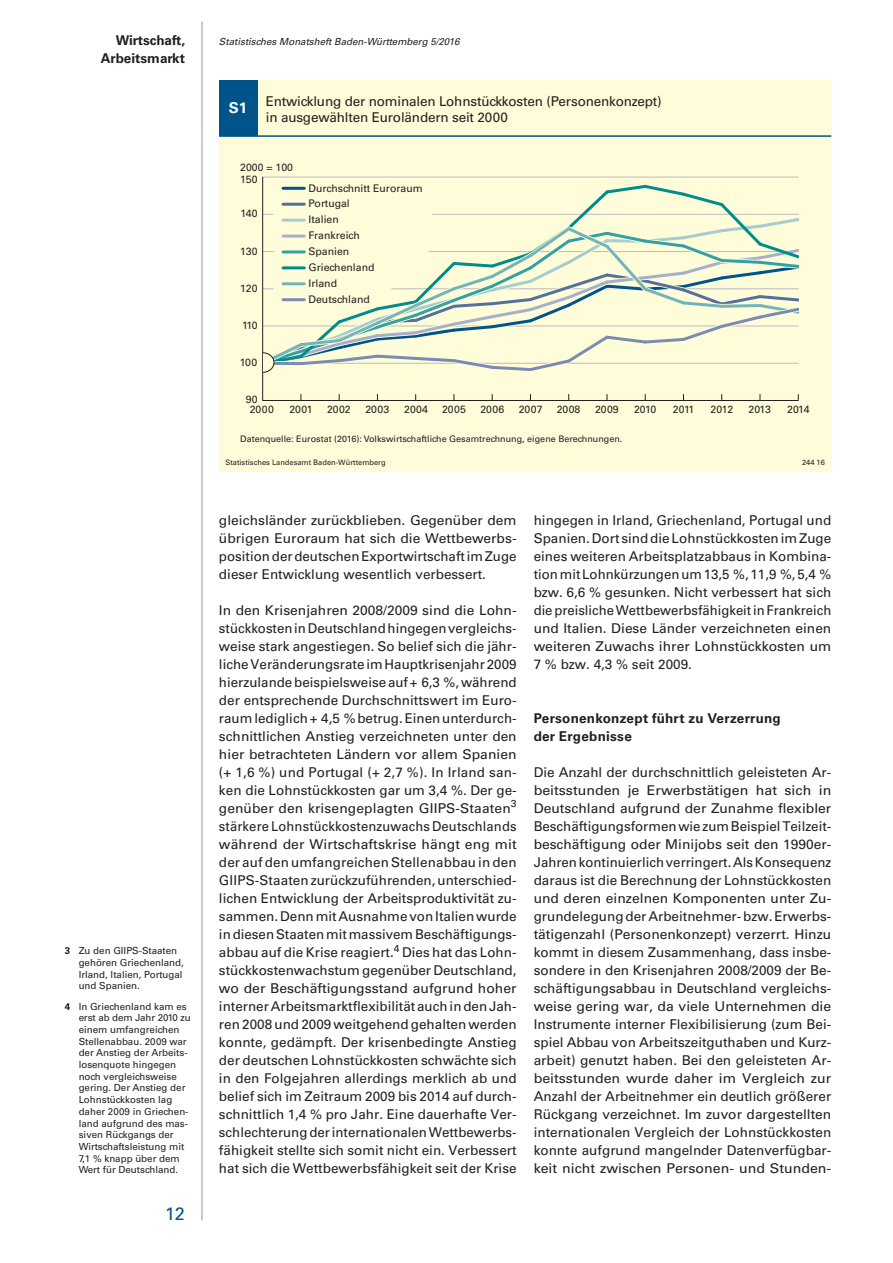
<style>
.page{position:relative;width:893px;height:1263px;background:#fff}
.page>*{position:absolute;margin:0;border:0;box-sizing:border-box;transform-origin:0 0}
.t1{font:18px "Univers";color:#01548a}
.t2{font:700 15px "Univers";color:#fff}
.t3{font:13.5px/18px "Univers";color:#231f20;text-align:justify}
.t4{font:700 13.5px/18px "Univers";letter-spacing:.015em;color:#231f20}
.t5{font:10.5px/15.9px "Univers";color:#231f20}
.t6{font:9.75px/11.7px "Univers";color:#231f20}
.t7{font:italic 9.75px "Univers";color:#231f20}
.t8{font:9px "Univers";color:#231f20}
.t9{font:7.5px "Univers";color:#231f20}
.s1{font-weight:700}
</style>
<div class="page">
<hr style="left:202px;top:21px;width:1px;height:1199px;background:#939598">
<div style="left:219px;top:81px;width:612px;height:391px;background:#fffcda"></div>
<div style="left:219px;top:81px;width:38px;height:55px;background:#01548a"></div>
<hr style="left:219px;top:135px;width:612px;height:2px;background:#01548a">
<hr style="left:263px;top:400px;width:535px;height:1px;background:#231f20">
<hr style="left:263px;top:177px;width:535px;height:1px;background:#bcbdc0">
<hr style="left:262px;top:177px;width:1px;height:224px;background:#231f20">
<svg style="left:263px;top:180px;width:535px;height:195px"></svg>
<hr style="left:283px;top:187px;width:21px;height:3px;background:#01548a">
<hr style="left:283px;top:203px;width:21px;height:3px;background:#54709f">
<hr style="left:283px;top:219px;width:21px;height:3px;background:#a6cccf">
<hr style="left:283px;top:235px;width:21px;height:3px;background:#a7afcb">
<hr style="left:283px;top:250px;width:21px;height:3px;background:#32a0a4">
<hr style="left:283px;top:266px;width:21px;height:3px;background:#008c8c">
<hr style="left:283px;top:282px;width:21px;height:3px;background:#73b4b8">
<hr style="left:283px;top:298px;width:21px;height:3px;background:#7c8bb2">
<p class="t4" style="left:116px;top:31px;width:71px">Wirtschaft,</p>
<p class="t7" style="left:219px;top:35px;width:242px">Statistisches Monatsheft Baden-Württemberg 5/2016</p>
<p class="t4" style="left:101px;top:49px;width:86px">Arbeitsmarkt</p>
<p class="t2" style="left:229px;top:99px;width:20px">S1</p>
<p class="t3" style="left:266px;top:93px;width:397px;line-height:16.2px">Entwicklung der nominalen Lohnstückkosten (Personenkonzept) in ausgewählten Euroländern seit 2000</p>
<p class="t5" style="left:240px;top:159px;width:54px">2000 = 100</p>
<p class="t5" style="left:240px;top:172px;width:19px">150</p>
<p class="t5" style="left:240px;top:206px;width:19px">140</p>
<p class="t5" style="left:240px;top:243px;width:19px">130</p>
<p class="t5" style="left:240px;top:281px;width:19px">120</p>
<p class="t5" style="left:242px;top:318px;width:17px">110</p>
<p class="t5" style="left:240px;top:355px;width:19px">100</p>
<p class="t5" style="left:246px;top:392px;width:13px">90</p>
<p class="t5" style="left:309px;top:180px;width:116px">Durchschnitt Euroraum<br>Portugal<br>Italien<br>Frankreich<br>Spanien<br>Griechenland<br>Irland<br>Deutschland</p>
<p class="t5" style="left:250px;top:401px;width:26px">2000</p>
<p class="t5" style="left:289px;top:401px;width:25px">2001</p>
<p class="t5" style="left:327px;top:401px;width:25px">2002</p>
<p class="t5" style="left:365px;top:401px;width:25px">2003</p>
<p class="t5" style="left:404px;top:401px;width:25px">2004</p>
<p class="t5" style="left:442px;top:401px;width:25px">2005</p>
<p class="t5" style="left:480px;top:401px;width:25px">2006</p>
<p class="t5" style="left:519px;top:401px;width:25px">2007</p>
<p class="t5" style="left:557px;top:401px;width:25px">2008</p>
<p class="t5" style="left:595px;top:401px;width:25px">2009</p>
<p class="t5" style="left:634px;top:401px;width:24px">2010</p>
<p class="t5" style="left:673px;top:401px;width:23px">2011</p>
<p class="t5" style="left:711px;top:401px;width:24px">2012</p>
<p class="t5" style="left:748px;top:401px;width:24px">2013</p>
<p class="t5" style="left:787px;top:401px;width:24px">2014</p>
<p class="t8" style="left:240px;top:434px;width:384px">Datenquelle: Eurostat (2016): Volkswirtschaftliche Gesamtrechnung, eigene Berechnungen.</p>
<p class="t6" style="left:79px;top:945px;width:107px;text-indent:-14px"><span class="s1">3</span> Zu den GIIPS-Staaten gehören Griechenland,<br>Irland, Italien, Portugal und Spanien.</p>
<p class="t6" style="left:79px;top:1000px;width:114px;text-indent:-14px"><span class="s1">4</span> In Griechenland kam es erst ab dem Jahr 2010 zu einem umfangreichen<br>Stellenabbau. 2009 war der Anstieg der Arbeits&shy;losenquote hingegen noch vergleichsweise gering. Der Anstieg der<br>Lohnstückkosten lag daher 2009 in Griechen&shy;land aufgrund des mas&shy;siven Rückgangs der<br>Wirtschaftsleistung mit<br>7,1 % knapp über dem<br>Wert für Deutschland.</p>
<h1 class="t1" style="left:165px;top:1203px;width:21px">12</h1>
<p class="t9" style="left:225px;top:458px;width:162px">Statistisches Landesamt Baden-Württemberg</p>
<p class="t9" style="left:802px;top:458px;width:24px">244 16</p>
<p class="t3" style="left:219px;top:511px;width:299px">gleichsländer zurückblieben. Gegenüber dem übrigen Euroraum hat sich die Wettbewerbs&shy;position der deutschen Exportwirtschaft im Zuge dieser Entwicklung wesentlich verbessert.</p>
<p class="t3" style="left:219px;top:601px;width:299px">In den Krisenjahren 2008/2009 sind die Lohn&shy;stückkosten in Deutschland hingegen vergleichs&shy;weise stark angestiegen. So belief sich die jähr&shy;liche Veränderungsrate im Hauptkrisenjahr 2009 hierzulande beispielsweise auf + 6,3 %, während der entsprechende Durchschnittswert im Euro&shy;raum lediglich + 4,5 % betrug. Einen unterdurch&shy;schnittlichen Anstieg verzeichneten unter den hier betrachteten Ländern vor allem Spanien (+ 1,6 %) und Portugal (+ 2,7 %). In Irland san&shy;ken die Lohnstückkosten gar um 3,4 %. Der ge&shy;genüber den krisengeplagten GIIPS-Staaten<sup>3 </sup>stärkere Lohnstückkostenzuwachs Deutschlands während der Wirtschaftskrise hängt eng mit der auf den umfangreichen Stellenabbau in den GIIPS-Staaten zurückzuführenden, unterschied&shy;lichen Entwicklung der Arbeitsproduktivität zu&shy;sammen. Denn mit Ausnahme von Italien wurde in diesen Staaten mit massivem Beschäftigungs&shy;abbau auf die Krise reagiert.<sup>4</sup> Dies hat das Lohn&shy;stückkostenwachstum gegenüber Deutschland, wo der Beschäftigungsstand aufgrund hoher interner Arbeitsmarktflexibilität auch in den Jah&shy;ren 2008 und 2009 weitgehend gehalten werden konnte, gedämpft. Der krisenbedingte Anstieg der deutschen Lohnstückkosten schwächte sich in den Folgejahren allerdings merklich ab und belief sich im Zeitraum 2009 bis 2014 auf durch&shy;schnittlich 1,4 % pro Jahr. Eine dauerhafte Ver&shy;schlechterung der internationalen Wettbewerbs&shy;fähigkeit stellte sich somit nicht ein. Verbessert hat sich die Wettbewerbsfähigkeit seit der Krise</p>
<p class="t3" style="left:534px;top:511px;width:299px">hingegen in Irland, Griechenland, Portugal und Spanien. Dort sind die Lohnstückkosten im Zuge eines weiteren Arbeitsplatzabbaus in Kombina&shy;tion mit Lohnkürzungen um 13,5 %, 11,9 %, 5,4 % bzw. 6,6 % gesunken. Nicht verbessert hat sich die preisliche Wettbewerbsfähigkeit in Frankreich und Italien. Diese Länder verzeichneten einen weiteren Zuwachs ihrer Lohnstückkosten um 7 % bzw. 4,3 % seit 2009.</p>
<p class="t4" style="left:534px;top:709px;width:249px">Personenkonzept führt zu Verzerrung der Ergebnisse</p>
<p class="t3" style="left:534px;top:763px;width:299px">Die Anzahl der durchschnittlich geleisteten Ar&shy;beitsstunden je Erwerbstätigen hat sich in Deutschland aufgrund der Zunahme flexibler Beschäftigungsformen wie zum Beispiel Teilzeit&shy;beschäftigung oder Minijobs seit den 1990er-Jahren kontinuierlich verringert. Als Konsequenz daraus ist die Berechnung der Lohnstückkosten und deren einzelnen Komponenten unter Zu&shy;grundelegung der Arbeitnehmer- bzw. Erwerbs&shy;tätigenzahl (Personenkonzept) verzerrt. Hinzu kommt in diesem Zusammenhang, dass insbe&shy;sondere in den Krisenjahren 2008/2009 der Be&shy;schäftigungsabbau in Deutschland vergleichs&shy;weise gering war, da viele Unternehmen die Instrumente interner Flexibilisierung (zum Bei&shy;spiel Abbau von Arbeitszeitguthaben und Kurz&shy;arbeit) genutzt haben. Bei den geleisteten Ar&shy;beitsstunden wurde daher im Vergleich zur Anzahl der Arbeitnehmer ein deutlich größerer Rückgang verzeichnet. Im zuvor dargestellten internationalen Vergleich der Lohnstückkosten konnte aufgrund mangelnder Datenverfügbar&shy;keit nicht zwischen Personen- und Stunden-</p>
</div>
